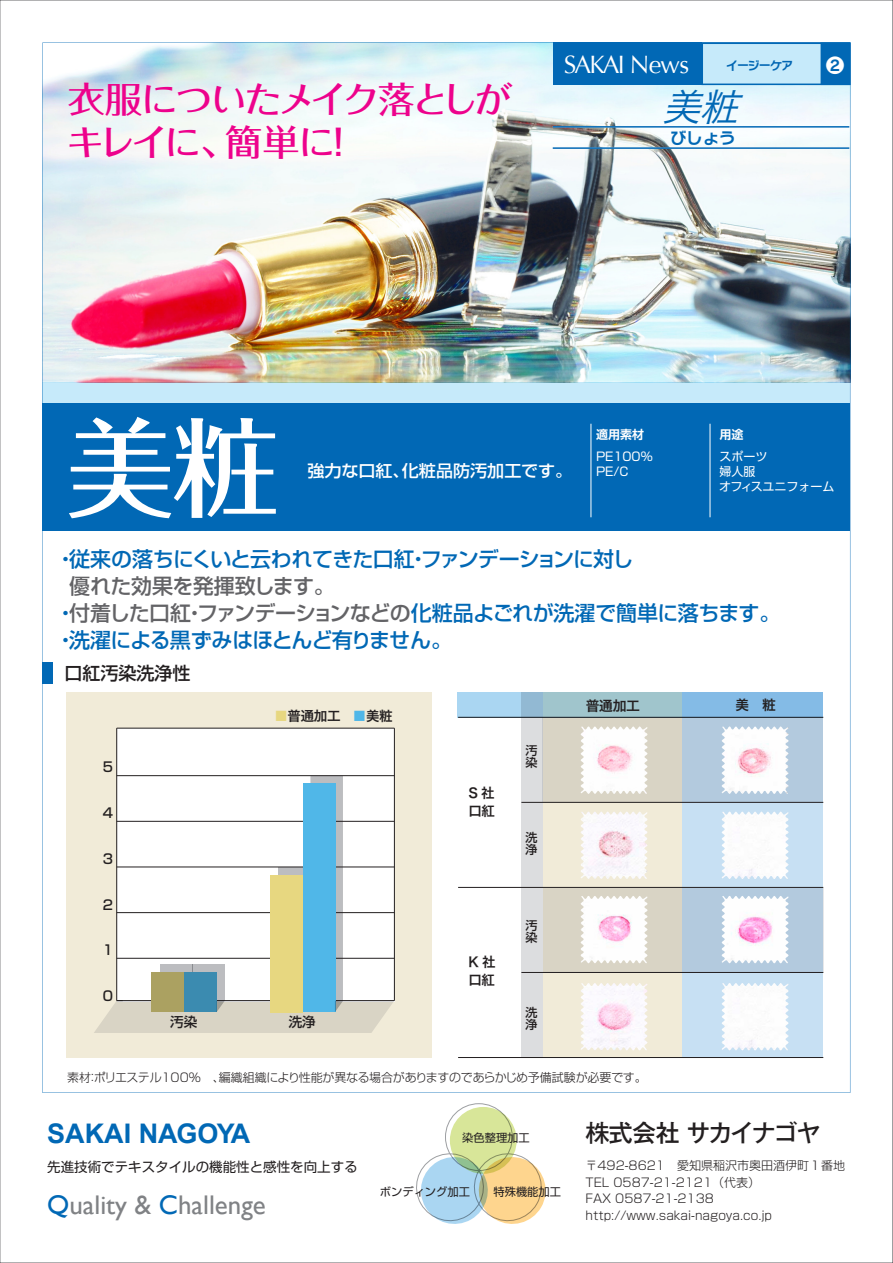
<style>
.page{position:relative;width:893px;height:1263px;background:#fff}
.page>*{position:absolute;margin:0;border:0;box-sizing:border-box;transform-origin:0 0}
.t1{font:500 108px "Folk Pro";color:#fff}
.t2{font:italic 37.65px "Hira Kaku Pro W3";color:#0168b5;scale:1.04 1}
.t3{font:500 36px/42.5px "Folk Pro";letter-spacing:-.085em;color:#ed028c;scale:1.04 1}
.t4{font:27px "Gill Sans";color:#808285}
.t5{font:700 27px "Arial";color:#0168b5}
.t6{font:25.05px "Optima";letter-spacing:-.075em;color:#fff}
.t7{font:500 24px "Gothic MB101 Pro";letter-spacing:-.055em;color:#231f20}
.t8{font:500 21px/27px "Shin Go Pro";letter-spacing:-.035em;color:#0168b5}
.t9{font:500 18px "Shin Go Pro";color:#231f20}
.t10{font:18px "Rodin NTLG Pro B";color:#fff}
.t11{font:500 16.5px "Shin Go Pro";color:#fff;scale:1.04 1}
.t12{font:16.5px "Rodin NTLG Pro B";color:#0168b5}
.t13{font:13.8px "Hira Kaku Pro W6";color:#231f20}
.t14{font:13.65px "Hira Kaku Pro W6";color:#231f20}
.t15{font:13.5px "Shin Go Pro";color:#231f20}
.t16{font:13.5px/18px "Hira Kaku Pro W6";letter-spacing:-.025em;color:#231f20}
.t17{font:500 13.5px "Shin Go Pro";color:#231f20}
.t18{font:300 12px/16.5px "Shin Go Pro";color:#231f20}
.t19{font:300 12px "Shin Go Pro";letter-spacing:-.02em;color:#231f20}
.t20{font:12px/15px "Shin Go Pro";color:#fff}
.t21{font:500 12px/12px "Shin Go Pro";color:#231f20}
.t22{font:700 12px "Shin Go Pro De";color:#fff}
.t23{font:12px "Rodin NTLG Pro B";letter-spacing:-.08em;color:#0166b3}
.t24{font:11.25px "Shin Go Pro";color:#231f20}
.s1{color:#636366}
.s2{color:#e7d780}
.s3{color:#50b7e8}
.s4{color:#0168b5}
</style>
<div class="page">
<img style="left:42px;top:43px;width:808px;height:1050px">
<div style="left:450px;top:1107px;width:67px;height:67px;background:#d8e699;border-radius:50%"></div>
<div style="left:445px;top:1103px;width:68px;height:68px;border:1px solid #9d9fa2;border-radius:50%"></div>
<svg style="left:416px;top:1149px;width:130px;height:75px"></svg>
<div style="left:42px;top:662px;width:11px;height:21px;background:#0168b5"></div>
<div style="left:543px;top:692px;width:280px;height:366px;background:#f1ebd8"></div>
<div style="left:521px;top:692px;width:21px;height:366px;background:#dcdddf"></div>
<div style="left:683px;top:692px;width:140px;height:366px;background:#c7e0f3"></div>
<svg style="left:543px;top:718px;width:280px;height:84px;background:#c5ced1"></svg>
<svg style="left:543px;top:888px;width:280px;height:84px;background:#c5ced1"></svg>
<div style="left:66px;top:692px;width:366px;height:366px;background:#f1ebd8"></div>
<div style="left:117px;top:728px;width:277px;height:274px;background:#fff"></div>
<hr style="left:394px;top:728px;width:1px;height:272px;background:#231f20">
<hr style="left:116px;top:728px;width:1px;height:272px;background:#231f20">
<hr style="left:117px;top:775px;width:277px;height:1px;background:#231f20">
<hr style="left:117px;top:728px;width:277px;height:1px;background:#231f20">
<svg style="left:94px;top:776px;width:300px;height:257px"></svg>
<hr style="left:458px;top:1057px;width:365px;height:1px;background:#231f20">
<hr style="left:458px;top:887px;width:365px;height:1px;background:#231f20">
<hr style="left:458px;top:717px;width:365px;height:1px;background:#231f20">
<svg style="left:457px;top:692px;width:366px;height:25px;background:#95c2db"></svg>
<hr style="left:521px;top:972px;width:302px;height:1px;background:#231f20">
<hr style="left:521px;top:802px;width:302px;height:1px;background:#231f20">
<img style="left:580px;top:726px;width:68px;height:68px">
<img style="left:721px;top:726px;width:68px;height:68px">
<img style="left:722px;top:811px;width:67px;height:68px">
<img style="left:581px;top:811px;width:67px;height:68px">
<img style="left:721px;top:895px;width:68px;height:69px">
<img style="left:580px;top:895px;width:68px;height:69px">
<img style="left:721px;top:983px;width:68px;height:68px">
<img style="left:581px;top:983px;width:67px;height:68px">
<h3 class="t3" style="left:67px;top:74px;width:430px">衣服についたメイク落としがキレイに、簡単に！</h3>
<p class="t6" style="left:564px;top:50px;width:127px">SAKAI News</p>
<p class="t23" style="left:726px;top:58px;width:68px">イージーケア</p>
<p class="t10" style="left:826px;top:53px;width:19px">❷</p>
<h2 class="t2" style="left:662px;top:73px;width:91px">美粧</h2>
<p class="t12" style="left:670px;top:126px;width:67px">びしょう</p>
<h1 class="t1" style="left:66px;top:377px;width:215px">美粧</h1>
<p class="t11" style="left:307px;top:457px;width:256px">強力な口紅、化粧品防汚加工です。</p>
<p class="t22" style="left:596px;top:424px;width:49px">適用素材</p>
<p class="t22" style="left:720px;top:424px;width:25px">用途</p>
<p class="t20" style="left:596px;top:448px;width:58px">PE100%<br>PE/C</p>
<p class="t20" style="left:719px;top:448px;width:117px">スポーツ<br>婦人服<br>オフィスユニフォーム</p>
<p class="t8" style="left:55px;top:543px;width:580px">・従来の落ちにくいと云われてきた口紅・ファンデーションに対し</p>
<p class="t8" style="left:55px;top:570px;width:727px;text-indent:14px"><span class="s1">優れた効果を発揮致します。<br></span>・<span class="s1">付着した口紅・ファンデーションなどの</span>化粧品よごれが洗濯で簡単に落ちます。・洗濯による黒ずみはほとんど有りません。</p>
<p class="t9" style="left:65px;top:658px;width:128px">口紅汚染洗浄性</p>
<p class="t17" style="left:103px;top:756px;width:12px">5</p>
<p class="t17" style="left:103px;top:802px;width:12px">4</p>
<p class="t17" style="left:103px;top:848px;width:12px">3</p>
<p class="t17" style="left:103px;top:893px;width:12px">2</p>
<p class="t17" style="left:103px;top:939px;width:12px">1</p>
<p class="t17" style="left:103px;top:985px;width:12px">0</p>
<p class="t16" style="left:274px;top:706px;width:120px"><span class="s2">■</span>普通加工 <span class="s3">■</span>美粧</p>
<p class="t17" style="left:170px;top:1011px;width:28px">汚染</p>
<p class="t17" style="left:289px;top:1011px;width:28px">洗浄</p>
<p class="t16" style="left:468px;top:783px;width:28px">S社口紅</p>
<p class="t16" style="left:468px;top:952px;width:29px">K社口紅</p>
<p class="t21" style="left:525px;top:743px;width:13px">汚染</p>
<p class="t21" style="left:525px;top:830px;width:13px">洗浄</p>
<p class="t21" style="left:525px;top:918px;width:13px">汚染</p>
<p class="t21" style="left:525px;top:1005px;width:13px">洗浄</p>
<p class="t13" style="left:586px;top:693px;width:56px">普通加工</p>
<p class="t14" style="left:735px;top:692px;width:42px">美　粧</p>
<p class="t19" style="left:67px;top:1067px;width:581px">素材：ポリエステル100%　、編織組織により性能が異なる場合がありますのであらかじめ予備試験が必要です。</p>
<p class="t5" style="left:47px;top:1118px;width:205px">SAKAI NAGOYA</p>
<p class="t15" style="left:47px;top:1155px;width:312px">先進技術でテキスタイルの機能性と感性を向上する</p>
<p class="t4" style="left:47px;top:1189px;width:220px"><span class="s4">Q</span>uality &amp; <span class="s4">C</span>hallenge</p>
<p class="t24" style="left:462px;top:1129px;width:69px">染色整理加工</p>
<p class="t24" style="left:380px;top:1182px;width:91px">ボンディング加工</p>
<p class="t24" style="left:493px;top:1182px;width:69px">特殊機能加工</p>
<p class="t7" style="left:585px;top:1113px;width:237px">株式会社 サカイナゴヤ</p>
<p class="t18" style="left:585px;top:1156px;width:261px">〒492-8621　愛知県稲沢市奥田酒伊町１番地<br>TEL 0587-21-2121（代表）<br>FAX 0587-21-2138 http://www.sakai-nagoya.co.jp</p>
</div>
